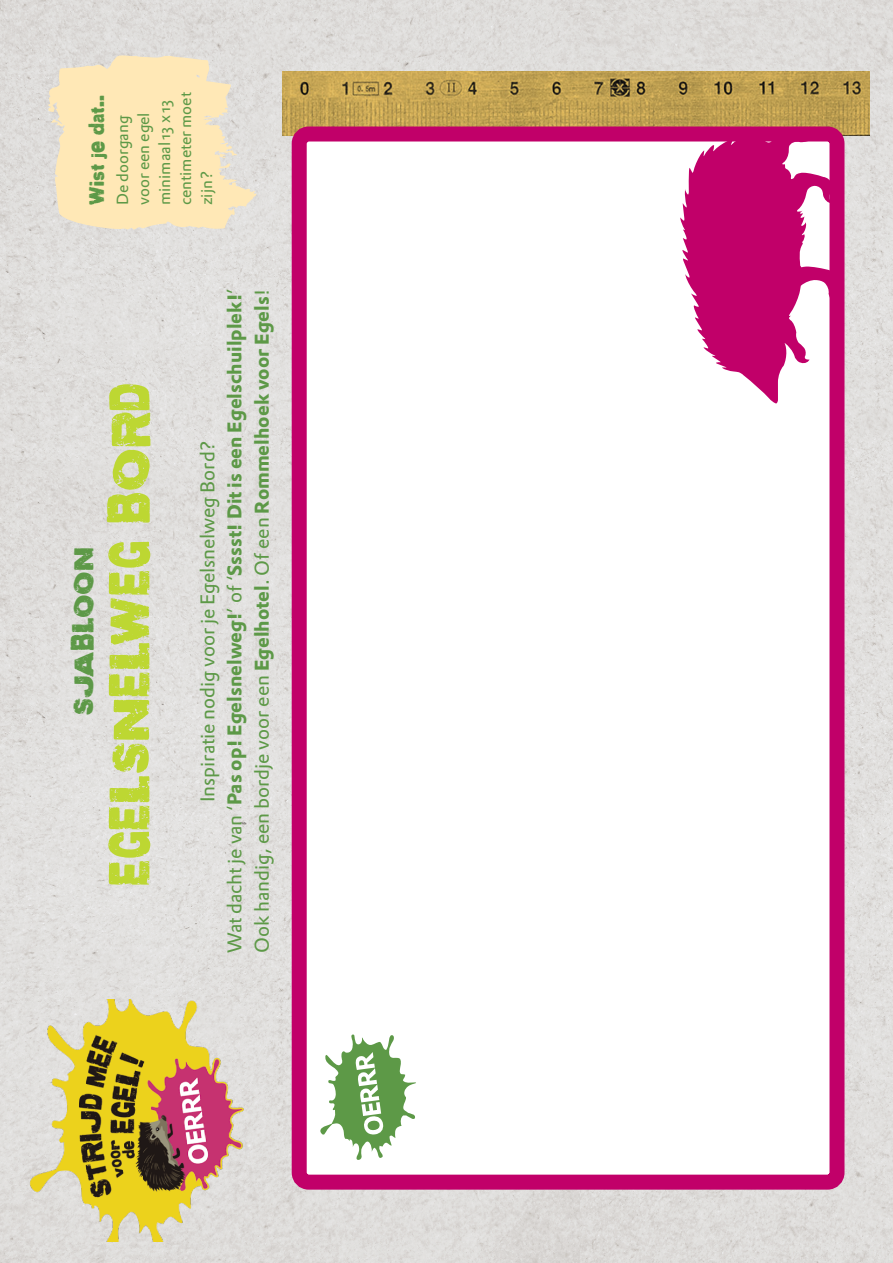
<style>
.page{position:relative;width:893px;height:1263px;background:#fff}
.page>*{position:absolute;margin:0;border:0;box-sizing:border-box;transform-origin:0 0}
.t1{font:58.5px "Morethan Enough";letter-spacing:.01em;color:#bdd732}
.t2{font:31.5px "Morethan Enough";color:#5d9947}
.t3{font:22.5px "Morethan Enough";color:#5d9947}
.t4{font:19.5px "DTL Prokyon ST";color:#5d9947}
.t5{font:19.5px "DTL Prokyon T Bold";color:#5d9947}
.t6{font:15.75px/21px "DTL Prokyon ST";color:#5d9947}
.s1{font-family:"DTL Prokyon ST"}
.s2{font-family:"DTL Prokyon T Bold"}
</style>
<div class="page">
<img style="left:0;top:0;width:893px;height:1263px">
<img style="left:17px;top:1000px;width:238px;height:241px">
<img style="left:282px;top:71px;width:587px;height:64px">
<div style="left:299px;top:134px;width:538px;height:1048px;background:#fff;border-radius:10px"></div>
<div style="left:292px;top:126px;width:552px;height:1063px;border:15px solid #c10069;border-radius:10px"></div>
<svg style="left:680px;top:133px;width:156px;height:270px"></svg>
<svg style="left:320px;top:1034px;width:96px;height:126px"></svg>
<svg style="left:48px;top:55px;width:209px;height:175px;background:#f7e5be"></svg>
<p class="t3" style="left:81px;top:205px;width:112px;rotate:-90deg">Wist je dat..</p>
<p class="t6" style="left:112px;top:205px;width:114px;rotate:-90deg">De doorgang voor een egel minimaal 13 x 13 centimeter moet zijn?</p>
<h2 class="t2" style="left:61px;top:715px;width:169px;rotate:-90deg">SJABLOON</h2>
<h1 class="t1" style="left:88px;top:886px;width:510px;rotate:-90deg">EGELSNELWEG BORD</h1>
<p class="t5" style="left:222px;top:953px;width:666px;rotate:-90deg"><span class="s1">Wat dacht je van ‘</span>Pas op! Egelsnelweg!<span class="s1">’ of ‘</span>Sssst! Dit is een Egelschuilplek!<span class="s1">’</span></p>
<p class="t4" style="left:249px;top:953px;width:666px;rotate:-90deg">Ook handig, een bordje voor een <span class="s2">Egelhotel</span>. Of een <span class="s2">Rommelhoek voor Egels</span>!</p>
<p class="t4" style="left:195px;top:802px;width:364px;rotate:-90deg">Inspiratie nodig voor je Egelsnelweg Bord?</p>
</div>
